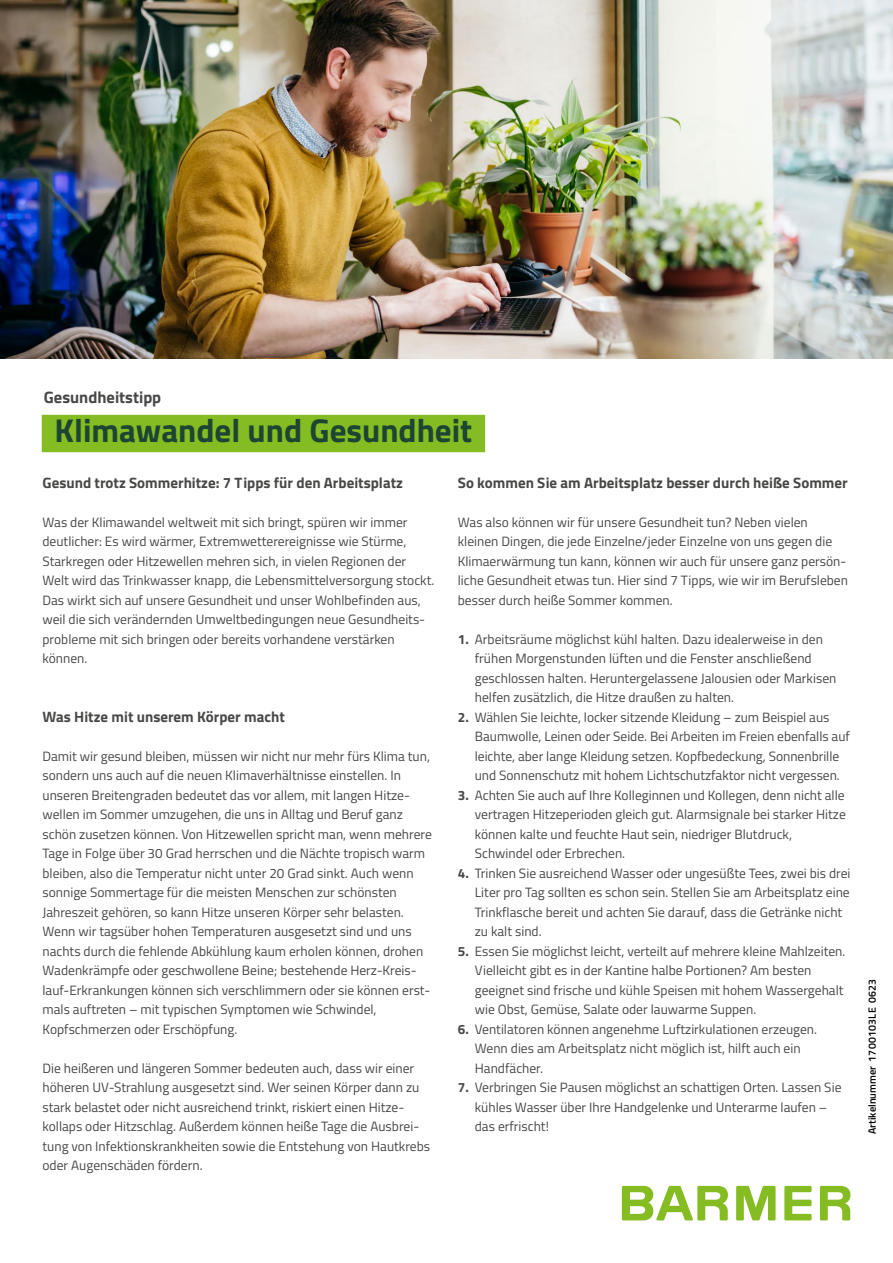
<style>
.page{position:relative;width:893px;height:1263px;background:#fff}
.page>*{position:absolute;margin:0;border:0;box-sizing:border-box;transform-origin:0 0}
.BF_H1_Balkenheadline{font:700 33px "BGEK Titillium";color:#1d4534}
.BF_P_Over_Subline_11{font:700 16.5px "BGEK Titillium";color:#484847}
.BF_H2_10_12pt_bold_8{font:700 15px "BGEK Titillium";color:#484847}
.BF_P_Fließtext_9_12p{font:13.5px/19.5px "BGEK Titillium";color:#484847}
.BF_P_Fließtext_9_12p-2{font:600 10.5px "BGEK Titillium";color:#000}
.s1{font-weight:700}
</style>
<div class="page">
<div style="left:42px;top:415px;width:443px;height:37px;background:#85bc21"></div>
<svg style="left:622px;top:1186px;width:228px;height:34px"></svg>
<img style="left:0;top:0;width:893px;height:359px">
<p class="BF_P_Over_Subline_11" style="left:44px;top:384px;width:119px">Gesundheitstipp</p>
<h1 class="BF_H1_Balkenheadline" style="left:55px;top:405px;width:419px">Klimawandel und Gesundheit</h1>
<h2 class="BF_H2_10_12pt_bold_8" style="left:43px;top:471px;width:362px">Gesund trotz Sommerhitze: 7 Tipps für den Arbeitsplatz</h2>
<p class="BF_P_Fließtext_9_12p" style="left:43px;top:511px;width:393px">Was der Klimawandel weltweit mit sich bringt, spüren wir immer deutlicher: Es wird wärmer, Extremwetterereignisse wie Stürme, Starkregen oder Hitzewellen mehren sich, in vielen Regionen der Welt wird das Trinkwasser knapp, die Lebensmittelversorgung stockt.<br>Das wirkt sich auf unsere Gesundheit und unser Wohlbefinden aus, weil die sich verändernden Umweltbedingungen neue Gesundheits&shy;probleme mit sich bringen oder bereits vorhandene verstärken können.</p>
<h2 class="BF_H2_10_12pt_bold_8" style="left:458px;top:471px;width:391px">So kommen Sie am Arbeitsplatz besser durch heiße Sommer</h2>
<p class="BF_P_Fließtext_9_12p" style="left:458px;top:511px;width:392px">Was also können wir für unsere Gesundheit tun? Neben vielen kleinen Dingen, die jede Einzelne/jeder Einzelne von uns gegen die Klimaerwärmung tun kann, können wir auch für unsere ganz persön&shy;liche Gesundheit etwas tun. Hier sind 7 Tipps, wie wir im Berufsleben besser durch heiße Sommer kommen.</p>
<p class="BF_P_Fließtext_9_12p" style="left:475px;top:628px;width:363px;text-indent:-17px"><span class="s1">1.</span> Arbeitsräume möglichst kühl halten. Dazu idealerweise in den frühen Morgenstunden lüften und die Fenster anschließend geschlossen halten. Heruntergelassene Jalousien oder Markisen helfen zusätzlich, die Hitze draußen zu halten.</p>
<p class="BF_P_Fließtext_9_12p" style="left:475px;top:706px;width:377px;text-indent:-17px"><span class="s1">2.</span> Wählen Sie leichte, locker sitzende Kleidung – zum Beispiel aus Baumwolle, Leinen oder Seide. Bei Arbeiten im Freien ebenfalls auf leichte, aber lange Kleidung setzen. Kopfbedeckung, Sonnenbrille und Sonnenschutz mit hohem Lichtschutzfaktor nicht vergessen.</p>
<p class="BF_P_Fließtext_9_12p" style="left:475px;top:784px;width:373px;text-indent:-17px"><span class="s1">3.</span> Achten Sie auch auf Ihre Kolleginnen und Kollegen, denn nicht alle vertragen Hitzeperioden gleich gut. Alarmsignale bei starker Hitze können kalte und feuchte Haut sein, niedriger Blutdruck, Schwindel oder Erbrechen.</p>
<p class="BF_P_Fließtext_9_12p" style="left:475px;top:862px;width:377px;text-indent:-17px"><span class="s1">4.</span> Trinken Sie ausreichend Wasser oder ungesüßte Tees, zwei bis drei Liter pro Tag sollten es schon sein. Stellen Sie am Arbeitsplatz eine Trinkflasche bereit und achten Sie darauf, dass die Getränke nicht zu kalt sind.</p>
<p class="BF_P_Fließtext_9_12p" style="left:475px;top:940px;width:372px;text-indent:-17px"><span class="s1">5.</span> Essen Sie möglichst leicht, verteilt auf mehrere kleine Mahlzeiten.<br>Vielleicht gibt es in der Kantine halbe Portionen? Am besten geeignet sind frische und kühle Speisen mit hohem Wassergehalt wie Obst, Gemüse, Salate oder lauwarme Suppen.</p>
<p class="BF_P_Fließtext_9_12p" style="left:475px;top:1018px;width:344px;text-indent:-17px"><span class="s1">6.</span> Ventilatoren können angenehme Luftzirkulationen erzeugen.<br>Wenn dies am Arbeitsplatz nicht möglich ist, hilft auch ein<br>Handfächer.</p>
<p class="BF_P_Fließtext_9_12p" style="left:475px;top:1077px;width:368px;text-indent:-17px"><span class="s1">7.</span> Verbringen Sie Pausen möglichst an schattigen Orten. Lassen Sie kühles Wasser über Ihre Handgelenke und Unterarme laufen – das erfrischt!</p>
<h2 class="BF_H2_10_12pt_bold_8" style="left:43px;top:705px;width:244px">Was Hitze mit unserem Körper macht</h2>
<p class="BF_P_Fließtext_9_12p" style="left:43px;top:745px;width:391px">Damit wir gesund bleiben, müssen wir nicht nur mehr fürs Klima tun, sondern uns auch auf die neuen Klimaverhältnisse einstellen. In unseren Breitengraden bedeutet das vor allem, mit langen Hitze&shy;wellen im Sommer umzugehen, die uns in Alltag und Beruf ganz schön zusetzen können. Von Hitzewellen spricht man, wenn mehrere Tage in Folge über 30 Grad herrschen und die Nächte tropisch warm bleiben, also die Temperatur nicht unter 20 Grad sinkt. Auch wenn sonnige Sommertage für die meisten Menschen zur schönsten Jahreszeit gehören, so kann Hitze unseren Körper sehr belasten.<br>Wenn wir tagsüber hohen Temperaturen ausgesetzt sind und uns nachts durch die fehlende Abkühlung kaum erholen können, drohen Wadenkrämpfe oder geschwollene Beine; bestehende Herz-Kreis&shy;lauf-Erkrankungen können sich verschlimmern oder sie können erst&shy;mals auftreten – mit typischen Symptomen wie Schwindel, Kopfschmerzen oder Erschöpfung.</p>
<p class="BF_P_Fließtext_9_12p" style="left:43px;top:1057px;width:389px">Die heißeren und längeren Sommer bedeuten auch, dass wir einer höheren UV-Strahlung ausgesetzt sind. Wer seinen Körper dann zu stark belastet oder nicht ausreichend trinkt, riskiert einen Hitze&shy;kollaps oder Hitzschlag. Außerdem können heiße Tage die Ausbrei&shy;tung von Infektionskrankheiten sowie die Entstehung von Hautkrebs oder Augenschäden fördern.</p>
<p class="BF_P_Fließtext_9_12p-2" style="left:864px;top:1134px;width:156px;rotate:-90deg">Artikelnummer 1700103LE 0623</p>
</div>
